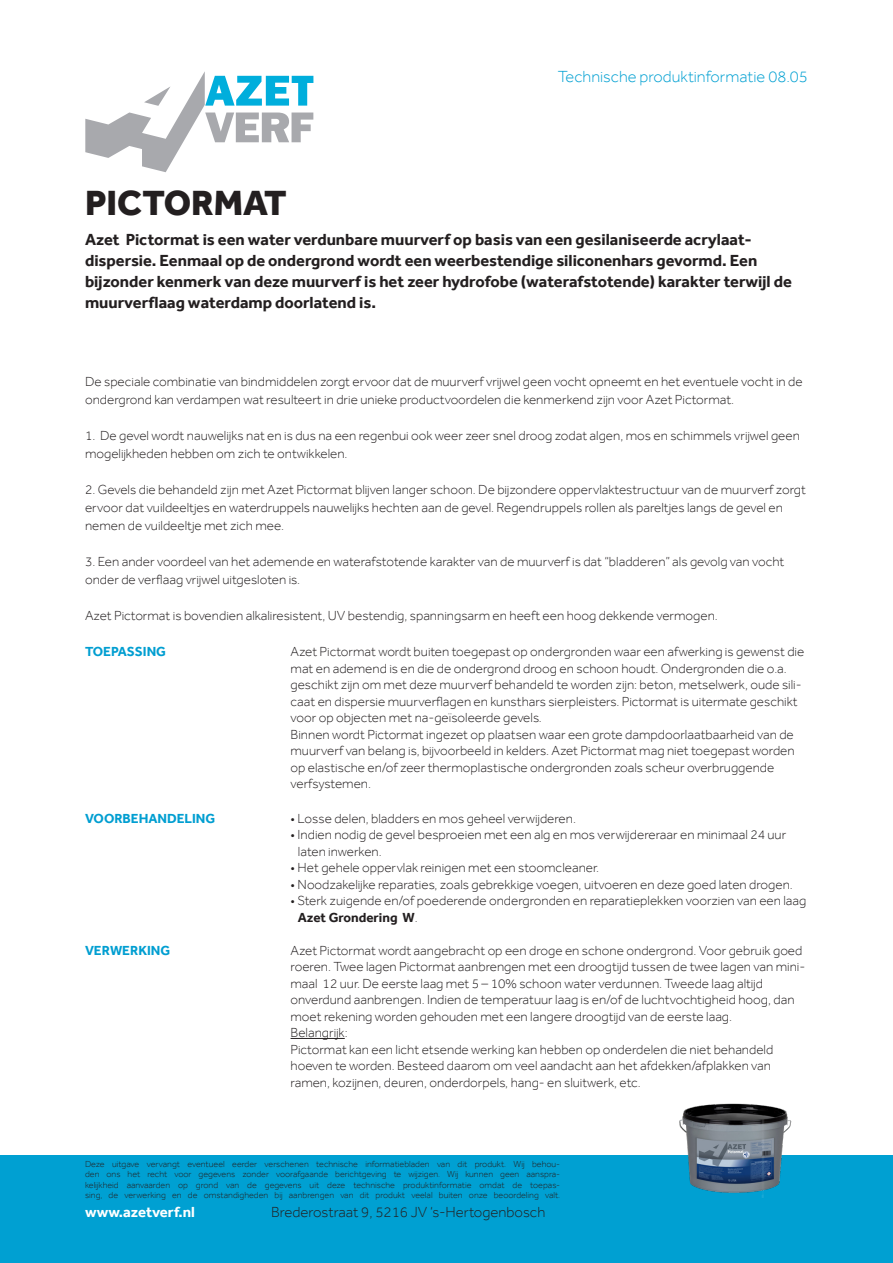
<style>
.page{position:relative;width:893px;height:1263px;background:#fff}
.page>*{position:absolute;margin:0;border:0;box-sizing:border-box;transform-origin:0 0}
.kop_product{font:800 36px "Effra";color:#231f20}
.intro_product{font:700 16.5px/21px "Effra";color:#231f20}
.nummer_rechts_boven{font:300 16.5px "Effra";color:#00a0d2}
.body{font:300 15px "Effra";color:#231f20}
.body-2{font:700 15px "Effra";color:#fff}
.body-3{font:300 13.5px/18px "Effra";color:#231f20}
.body-4{font:700 13.5px "Effra";color:#019ed1}
.body-5{font:700 13.5px "Effra";color:#231f20}
.body-6{font:300 9px/10.5px "Effra";color:#231f20;text-align:justify}
.s1{font-weight:300}
</style>
<div class="page">
<div style="left:0;top:1155px;width:893px;height:108px;background:#00a0d2"></div>
<hr style="left:291px;top:1038px;width:54px;height:1px;background:#231f20">
<svg style="left:85px;top:71px;width:229px;height:101px"></svg>
<img style="left:679px;top:1103px;width:113px;height:95px">
<p class="nummer_rechts_boven" style="left:558px;top:66px;width:252px">Technische produktinformatie 08.05</p>
<p class="kop_product" style="left:85px;top:182px;width:203px">PICTORMAT</p>
<p class="intro_product" style="left:85px;top:229px;width:708px">Azet Pictormat is een water verdunbare muurverf op basis van een gesilaniseerde acrylaat&shy;dispersie. Eenmaal op de ondergrond wordt een weerbestendige siliconenhars gevormd. Een bijzonder kenmerk van deze muurverf is het zeer hydrofobe (waterafstotende) karakter terwijl de muurverflaag waterdamp doorlatend is.</p>
<p class="body-3" style="left:85px;top:372px;width:719px">De speciale combinatie van bindmiddelen zorgt ervoor dat de muurverf vrijwel geen vocht opneemt en het eventuele vocht in de ondergrond kan verdampen wat resulteert in drie unieke productvoordelen die kenmerkend zijn voor Azet Pictormat.</p>
<p class="body-3" style="left:85px;top:426px;width:716px">1. De gevel wordt nauwelijks nat en is dus na een regenbui ook weer zeer snel droog zodat algen, mos en schimmels vrijwel geen mogelijkheden hebben om zich te ontwikkelen.</p>
<p class="body-3" style="left:85px;top:480px;width:722px">2. Gevels die behandeld zijn met Azet Pictormat blijven langer schoon. De bijzondere oppervlaktestructuur van de muurverf zorgt ervoor dat vuildeeltjes en waterdruppels nauwelijks hechten aan de gevel. Regendruppels rollen als pareltjes langs de gevel en nemen de vuildeeltje met zich mee.</p>
<p class="body-3" style="left:85px;top:552px;width:701px">3. Een ander voordeel van het ademende en waterafstotende karakter van de muurverf is dat “bladderen” als gevolg van vocht onder de verflaag vrijwel uitgesloten is.</p>
<p class="body-3" style="left:85px;top:606px;width:634px">Azet Pictormat is bovendien alkaliresistent, UV bestendig, spanningsarm en heeft een hoog dekkende vermogen.</p>
<p class="body-4" style="left:85px;top:643px;width:82px">TOEPASSING</p>
<p class="body-3" style="left:291px;top:643px;width:515px;line-height:16.5px">Azet Pictormat wordt buiten toegepast op ondergronden waar een afwerking is gewenst die mat en ademend is en die de ondergrond droog en schoon houdt. Ondergronden die o.a. geschikt zijn om met deze muurverf behandeld te worden zijn: beton, metselwerk, oude sili&shy;caat en dispersie muurverflagen en kunsthars sierpleisters. Pictormat is uitermate geschikt voor op objecten met na-geïsoleerde gevels.</p>
<p class="body-3" style="left:291px;top:725px;width:505px">Binnen wordt Pictormat ingezet op plaatsen waar een grote dampdoorlaatbaarheid van de</p>
<p class="body-3" style="left:291px;top:741px;width:506px">muurverf van belang is, bijvoorbeeld in kelders. Azet Pictormat mag niet toegepast worden</p>
<p class="body-3" style="left:291px;top:758px;width:485px">op elastische en/of zeer thermoplastische ondergronden zoals scheur overbruggende</p>
<p class="body-3" style="left:291px;top:774px;width:82px">verfsystemen.</p>
<p class="body-4" style="left:85px;top:810px;width:132px">VOORBEHANDELING</p>
<p class="body-3" style="left:291px;top:809px;width:287px">• Losse delen, bladders en mos geheel verwijderen.</p>
<p class="body-3" style="left:291px;top:825px;width:497px">• Indien nodig de gevel besproeien met een alg en mos verwijdereraar en minimaal 24 uur</p>
<p class="body-3" style="left:298px;top:842px;width:85px">laten inwerken.</p>
<p class="body-3" style="left:291px;top:858px;width:310px">• Het gehele oppervlak reinigen met een stoomcleaner.</p>
<p class="body-3" style="left:291px;top:875px;width:504px">• Noodzakelijke reparaties, zoals gebrekkige voegen, uitvoeren en deze goed laten drogen.</p>
<p class="body-3" style="left:291px;top:891px;width:517px">• Sterk zuigende en/of poederende ondergronden en reparatieplekken voorzien van een laag</p>
<p class="body-5" style="left:298px;top:909px;width:121px">Azet Grondering W<span class="s1">.</span></p>
<p class="body-4" style="left:85px;top:942px;width:87px">VERWERKING</p>
<p class="body-3" style="left:291px;top:941px;width:513px">Azet Pictormat wordt aangebracht op een droge en schone ondergrond. Voor gebruik goed</p>
<p class="body-3" style="left:291px;top:957px;width:516px">roeren. Twee lagen Pictormat aanbrengen met een droogtijd tussen de twee lagen van mini-</p>
<p class="body-3" style="left:291px;top:975px;width:505px;line-height:16.5px">maal 12 uur. De eerste laag met 5 – 10% schoon water verdunnen. Tweede laag altijd onverdund aanbrengen. Indien de temperatuur laag is en/of de luchtvochtigheid hoog, dan</p>
<p class="body-3" style="left:291px;top:1007px;width:443px">moet rekening worden gehouden met een langere droogtijd van de eerste laag.</p>
<p class="body-3" style="left:291px;top:1023px;width:59px">Belangrijk:</p>
<p class="body-3" style="left:291px;top:1040px;width:484px">Pictormat kan een licht etsende werking kan hebben op onderdelen die niet behandeld</p>
<p class="body-3" style="left:291px;top:1056px;width:482px">hoeven te worden. Besteed daarom om veel aandacht aan het afdekken/afplakken van</p>
<p class="body-3" style="left:291px;top:1073px;width:352px">ramen, kozijnen, deuren, onderdorpels, hang- en sluitwerk, etc.</p>
<p class="body-6" style="left:85px;top:1158px;width:477px">Deze uitgave vervangt eventueel eerder verschenen technische informatiebladen van dit produkt. Wij behou&shy;den ons het recht voor gegevens zonder voorafgaande berichtgeving te wijzigen. Wij kunnen geen aanspra&shy;kelijkheid aanvaarden op grond van de gegevens uit deze technische produktinformatie omdat de toepas&shy;sing, de verwerking en de omstandigheden bij aanbrengen van dit produkt veelal buiten onze beoordeling valt.</p>
<p class="body-2" style="left:85px;top:1203px;width:111px">www.azetverf.nl</p>
<p class="body" style="left:271px;top:1203px;width:276px">Brederostraat 9, 5216 JV ‘s-Hertogenbosch</p>
</div>
